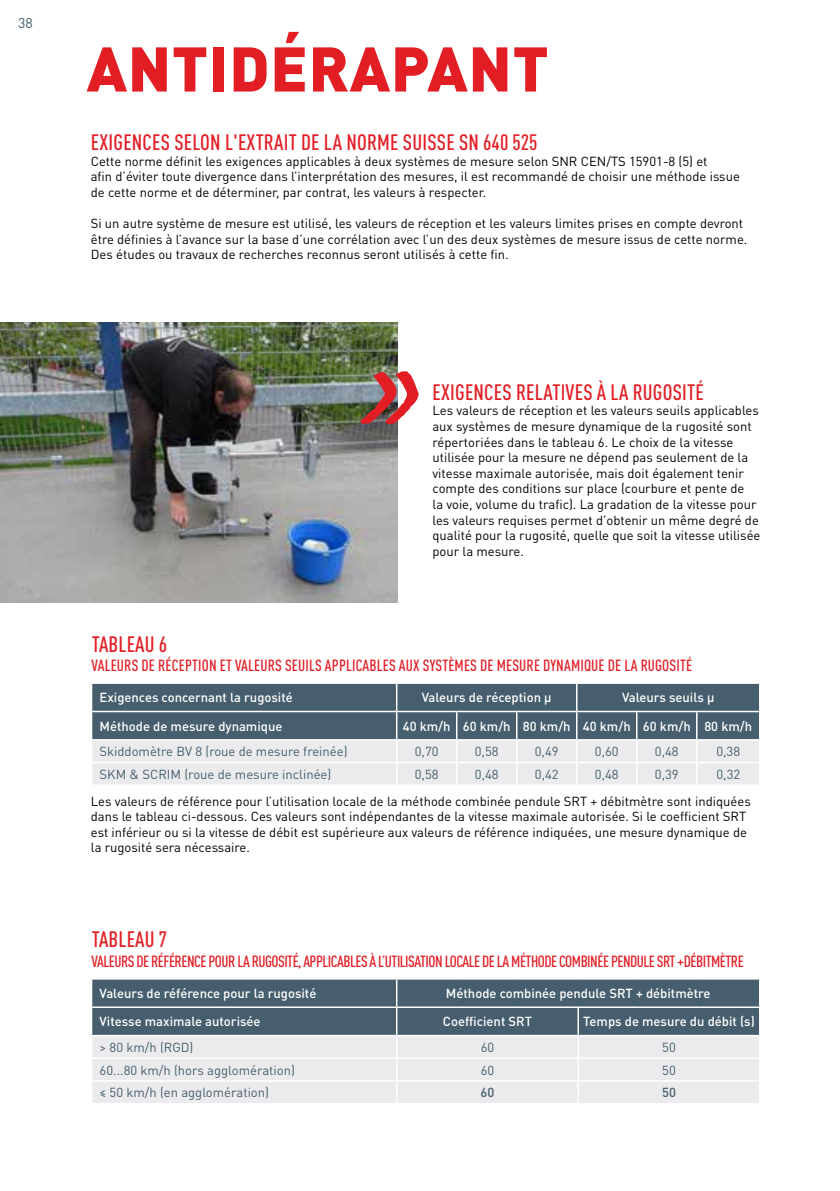
<style>
.page{position:relative;width:840px;height:1191px;background:#fff}
.page>*{position:absolute;margin:0;border:0;box-sizing:border-box;transform-origin:0 0}
.t1{font:900 62px "DIN Pro";letter-spacing:.01em;color:#e31d24}
.t2{font:500 condensed 22px "DIN Pro";letter-spacing:.01em;color:#e31d24}
.t3{font:500 condensed 16px "DIN Pro";letter-spacing:-.03em;color:#e31d24}
.t4{font:500 condensed 16px "DIN Pro";letter-spacing:.01em;color:#e31d24}
.t5{font:14px "DIN Pro";color:#465e6d}
.t6{font:13px/15.6px "DIN Pro";color:#000}
.t7{font:500 13px "DIN Pro";color:#fff}
.t8{font:13px "DIN Pro";color:#465e6d}
.t9{font:500 13px "DIN Pro";color:#465e6d}
</style>
<div class="page">
<svg style="left:91px;top:683px;width:669px;height:101px;background:#94a1aa"></svg>
<hr style="left:456px;top:762px;width:60px;height:1px;background:#fff">
<hr style="left:455px;top:763px;width:2px;height:21px;background:#fff">
<hr style="left:516px;top:762px;width:60px;height:1px;background:#fff">
<hr style="left:515px;top:763px;width:2px;height:21px;background:#fff">
<hr style="left:576px;top:762px;width:60px;height:1px;background:#fff">
<hr style="left:575px;top:763px;width:2px;height:21px;background:#fff">
<hr style="left:636px;top:762px;width:60px;height:1px;background:#fff">
<hr style="left:635px;top:763px;width:2px;height:21px;background:#fff">
<hr style="left:696px;top:762px;width:64px;height:1px;background:#fff">
<hr style="left:695px;top:763px;width:2px;height:21px;background:#fff">
<hr style="left:758px;top:763px;width:2px;height:21px;background:#fff">
<svg style="left:91px;top:979px;width:669px;height:123px;background:#a4aeb6"></svg>
<hr style="left:638px;top:1080px;width:60px;height:1px;background:#fff">
<hr style="left:698px;top:1080px;width:62px;height:1px;background:#fff">
<img style="left:0;top:322px;width:397px;height:280px">
<svg style="left:360px;top:371px;width:58px;height:53px"></svg>
<p class="t5" style="left:18px;top:14px;width:16px">38</p>
<h1 class="t1" style="left:87px;top:27px;width:463px">ANTIDÉRAPANT</h1>
<h2 class="t2" style="left:91px;top:129px;width:448px">EXIGENCES SELON L'EXTRAIT DE LA NORME SUISSE SN 640 525</h2>
<p class="t6" style="left:91px;top:153px;width:650px">Cette norme définit les exigences applicables à deux systèmes de mesure selon SNR CEN/TS 15901-8 (5) et<br>afin d’éviter toute divergence dans l’interprétation des mesures, il est recommandé de choisir une méthode issue de cette norme et de déterminer, par contrat, les valeurs à respecter.</p>
<p class="t6" style="left:91px;top:215px;width:657px">Si un autre système de mesure est utilisé, les valeurs de réception et les valeurs limites prises en compte devront être définies à l’avance sur la base d’une corrélation avec l’un des deux systèmes de mesure issus de cette norme.<br>Des études ou travaux de recherches reconnus seront utilisés à cette fin.</p>
<h2 class="t2" style="left:432px;top:379px;width:272px">EXIGENCES RELATIVES À LA RUGOSITÉ</h2>
<p class="t6" style="left:432px;top:402px;width:329px">Les valeurs de réception et les valeurs seuils applicables aux systèmes de mesure dynamique de la rugosité sont répertoriées dans le tableau 6. Le choix de la vitesse utilisée pour la mesure ne dépend pas seulement de la vitesse maximale autorisée, mais doit également tenir compte des conditions sur place (courbure et pente de<br>la voie, volume du trafic). La gradation de la vitesse pour les valeurs requises permet d’obtenir un même degré de qualité pour la rugosité, quelle que soit la vitesse utilisée pour la mesure.</p>
<h2 class="t2" style="left:92px;top:631px;width:77px">TABLEAU 6</h2>
<p class="t4" style="left:92px;top:656px;width:601px">VALEURS DE RÉCEPTION ET VALEURS SEUILS APPLICABLES AUX SYSTÈMES DE MESURE DYNAMIQUE DE LA RUGOSITÉ</p>
<p class="t7" style="left:99px;top:689px;width:195px">Exigences concernant la rugosité</p>
<p class="t7" style="left:421px;top:689px;width:131px">Valeurs de réception μ</p>
<p class="t7" style="left:621px;top:689px;width:94px">Valeurs seuils μ</p>
<p class="t7" style="left:99px;top:717px;width:184px">Méthode de mesure dynamique</p>
<p class="t7" style="left:402px;top:717px;width:351px">40 km/h 60 km/h 80 km/h 40 km/h 60 km/h 80 km/h</p>
<p class="t8" style="left:99px;top:742px;width:249px">Skiddomètre BV 8 (roue de mesure freinée)</p>
<p class="t8" style="left:414px;top:742px;width:25px">0,70</p>
<p class="t8" style="left:474px;top:742px;width:25px">0,58</p>
<p class="t8" style="left:534px;top:742px;width:25px">0,49</p>
<p class="t8" style="left:594px;top:742px;width:25px">0,60</p>
<p class="t8" style="left:654px;top:742px;width:25px">0,48</p>
<p class="t8" style="left:716px;top:742px;width:25px">0,38</p>
<p class="t8" style="left:99px;top:765px;width:233px">SKM &amp; SCRIM (roue de mesure inclinée)</p>
<p class="t8" style="left:414px;top:765px;width:25px">0,58</p>
<p class="t8" style="left:474px;top:765px;width:25px">0,48</p>
<p class="t8" style="left:534px;top:765px;width:25px">0,42</p>
<p class="t8" style="left:594px;top:765px;width:25px">0,48</p>
<p class="t8" style="left:654px;top:765px;width:25px">0,39</p>
<p class="t8" style="left:716px;top:765px;width:25px">0,32</p>
<p class="t6" style="left:91px;top:792px;width:661px">Les valeurs de référence pour l’utilisation locale de la méthode combinée pendule SRT + débitmètre sont indiquées dans le tableau ci-dessous. Ces valeurs sont indépendantes de la vitesse maximale autorisée. Si le coefficient SRT est inférieur ou si la vitesse de débit est supérieure aux valeurs de référence indiquées, une mesure dynamique de la rugosité sera nécessaire.</p>
<h2 class="t2" style="left:92px;top:926px;width:77px">TABLEAU 7</h2>
<p class="t3" style="left:92px;top:951px;width:653px">VALEURS DE RÉFÉRENCE POUR LA RUGOSITÉ, APPLICABLES À L’UTILISATION LOCALE DE LA MÉTHODE COMBINÉE PENDULE SRT +DÉBITMÈTRE</p>
<p class="t7" style="left:99px;top:984px;width:218px">Valeurs de référence pour la rugosité</p>
<p class="t7" style="left:445px;top:984px;width:266px">Méthode combinée pendule SRT + débitmètre</p>
<p class="t7" style="left:99px;top:1012px;width:162px">Vitesse maximale autorisée</p>
<p class="t7" style="left:442px;top:1012px;width:91px">Coefficient SRT</p>
<p class="t7" style="left:583px;top:1012px;width:173px">Temps de mesure du débit (s)</p>
<p class="t8" style="left:99px;top:1038px;width:95px">&gt; 80 km/h (RGD)</p>
<p class="t8" style="left:480px;top:1038px;width:15px">60</p>
<p class="t8" style="left:661px;top:1038px;width:15px">50</p>
<p class="t8" style="left:99px;top:1061px;width:197px">60...80 km/h (hors agglomération)</p>
<p class="t8" style="left:480px;top:1061px;width:15px">60</p>
<p class="t8" style="left:661px;top:1061px;width:15px">50</p>
<p class="t8" style="left:99px;top:1083px;width:171px">≤ 50 km/h (en agglomération)</p>
<p class="t9" style="left:480px;top:1083px;width:15px">60</p>
<p class="t9" style="left:661px;top:1083px;width:15px">50</p>
</div>
